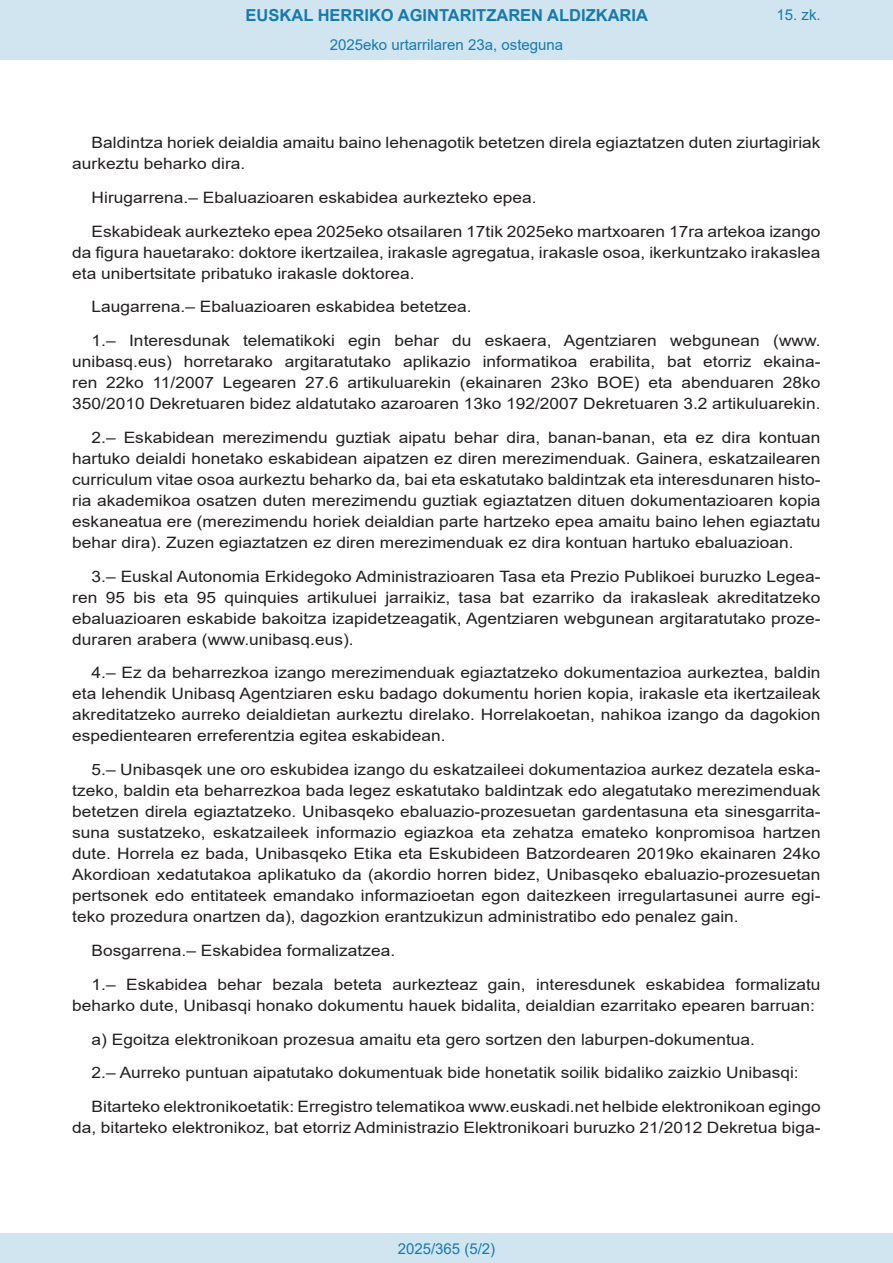
<style>
.page{position:relative;width:893px;height:1263px;background:#fff}
.page>*{position:absolute;margin:0;border:0;box-sizing:border-box;transform-origin:0 0}
.t1{font:700 16.5px "Arial";color:#1879ad}
.BOPVDetalle{font:15.6px/21px "Arial";color:#231f20;text-align:justify;scale:1.11 1}
.Paginacion_Centro{font:15px "Arial";color:#1879ad}
</style>
<div class="page">
<div style="left:0;top:0;width:893px;height:60px;background:#d0e5f0"></div>
<div style="left:0;top:1233px;width:893px;height:30px;background:#d0e5f0"></div>
<p class="t1" style="left:246px;top:3px;width:404px">EUSKAL HERRIKO AGINTARITZAREN ALDIZKARIA</p>
<p class="Paginacion_Centro" style="left:330px;top:35px;width:235px">2025eko urtarrilaren 23a, osteguna</p>
<p class="Paginacion_Centro" style="left:776px;top:5px;width:46px">15. zk.</p>
<p class="BOPVDetalle" style="left:72px;top:132px;width:676px;text-indent:19px">Baldintza horiek deialdia amaitu baino lehenagotik betetzen direla egiaztatzen duten ziurtagiriak aurkeztu beharko dira.</p>
<p class="BOPVDetalle" style="left:92px;top:187px;width:402px">Hirugarrena.– Ebaluazioaren eskabidea aurkezteko epea.</p>
<p class="BOPVDetalle" style="left:72px;top:221px;width:676px;text-indent:19px">Eskabideak aurkezteko epea 2025eko otsailaren 17tik 2025eko martxoaren 17ra artekoa izango da figura hauetarako: doktore ikertzailea, irakasle agregatua, irakasle osoa, ikerkuntzako irakaslea eta unibertsitate pribatuko irakasle doktorea.</p>
<p class="BOPVDetalle" style="left:92px;top:296px;width:344px">Laugarrena.– Ebaluazioaren eskabidea betetzea.</p>
<p class="BOPVDetalle" style="left:72px;top:330px;width:676px;text-indent:19px">1.– Interesdunak telematikoki egin behar du eskaera, Agentziaren webgunean (www. unibasq.eus) horretarako argitaratutako aplikazio informatikoa erabilita, bat etorriz ekaina&shy;ren 22ko 11/2007 Legearen 27.6 artikuluarekin (ekainaren 23ko BOE) eta abenduaren 28ko 350/2010 Dekretuaren bidez aldatutako azaroaren 13ko 192/2007 Dekretuaren 3.2 artikuluarekin.</p>
<p class="BOPVDetalle" style="left:72px;top:427px;width:676px;text-indent:19px">2.– Eskabidean merezimendu guztiak aipatu behar dira, banan-banan, eta ez dira kontuan hartuko deialdi honetako eskabidean aipatzen ez diren merezimenduak. Gainera, eskatzailearen curriculum vitae osoa aurkeztu beharko da, bai eta eskatutako baldintzak eta interesdunaren histo&shy;ria akademikoa osatzen duten merezimendu guztiak egiaztatzen dituen dokumentazioaren kopia eskaneatua ere (merezimendu horiek deialdian parte hartzeko epea amaitu baino lehen egiaztatu behar dira). Zuzen egiaztatzen ez diren merezimenduak ez dira kontuan hartuko ebaluazioan.</p>
<p class="BOPVDetalle" style="left:72px;top:566px;width:676px;text-indent:19px">3.– Euskal Autonomia Erkidegoko Administrazioaren Tasa eta Prezio Publikoei buruzko Legea&shy;ren 95 bis eta 95 quinquies artikuluei jarraikiz, tasa bat ezarriko da irakasleak akreditatzeko ebaluazioaren eskabide bakoitza izapidetzeagatik, Agentziaren webgunean argitaratutako proze&shy;duraren arabera (www.unibasq.eus).</p>
<p class="BOPVDetalle" style="left:72px;top:662px;width:676px;text-indent:19px">4.– Ez da beharrezkoa izango merezimenduak egiaztatzeko dokumentazioa aurkeztea, baldin eta lehendik Unibasq Agentziaren esku badago dokumentu horien kopia, irakasle eta ikertzaileak akreditatzeko aurreko deialdietan aurkeztu direlako. Horrelakoetan, nahikoa izango da dagokion espedientearen erreferentzia egitea eskabidean.</p>
<p class="BOPVDetalle" style="left:72px;top:759px;width:676px;text-indent:19px">5.– Unibasqek une oro eskubidea izango du eskatzaileei dokumentazioa aurkez dezatela eska&shy;tzeko, baldin eta beharrezkoa bada legez eskatutako baldintzak edo alegatutako merezimenduak betetzen direla egiaztatzeko. Unibasqeko ebaluazio-prozesuetan gardentasuna eta sinesgarrita&shy;suna sustatzeko, eskatzaileek informazio egiazkoa eta zehatza emateko konpromisoa hartzen dute. Horrela ez bada, Unibasqeko Etika eta Eskubideen Batzordearen 2019ko ekainaren 24ko Akordioan xedatutakoa aplikatuko da (akordio horren bidez, Unibasqeko ebaluazio-prozesuetan pertsonek edo entitateek emandako informazioetan egon daitezkeen irregulartasunei aurre egi&shy;teko prozedura onartzen da), dagozkion erantzukizun administratibo edo penalez gain.</p>
<p class="BOPVDetalle" style="left:92px;top:940px;width:275px">Bosgarrena.– Eskabidea formalizatzea.</p>
<p class="BOPVDetalle" style="left:72px;top:974px;width:676px;text-indent:19px">1.– Eskabidea behar bezala beteta aurkezteaz gain, interesdunek eskabidea formalizatu beharko dute, Unibasqi honako dokumentu hauek bidalita, deialdian ezarritako epearen barruan:</p>
<p class="BOPVDetalle" style="left:92px;top:1028px;width:599px">a) Egoitza elektronikoan prozesua amaitu eta gero sortzen den laburpen-dokumentua.</p>
<p class="BOPVDetalle" style="left:92px;top:1062px;width:638px">2.– Aurreko puntuan aipatutako dokumentuak bide honetatik soilik bidaliko zaizkio Unibasqi:</p>
<p class="BOPVDetalle" style="left:72px;top:1096px;width:676px;text-align:right">Bitarteko elektronikoetatik: Erregistro telematikoa www.euskadi.net helbide elektronikoan egingo da, bitarteko elektronikoz, bat etorriz Administrazio Elektronikoari buruzko 21/2012 Dekretua biga-</p>
<p class="Paginacion_Centro" style="left:398px;top:1238px;width:99px">2025/365 (5/2)</p>
</div>
